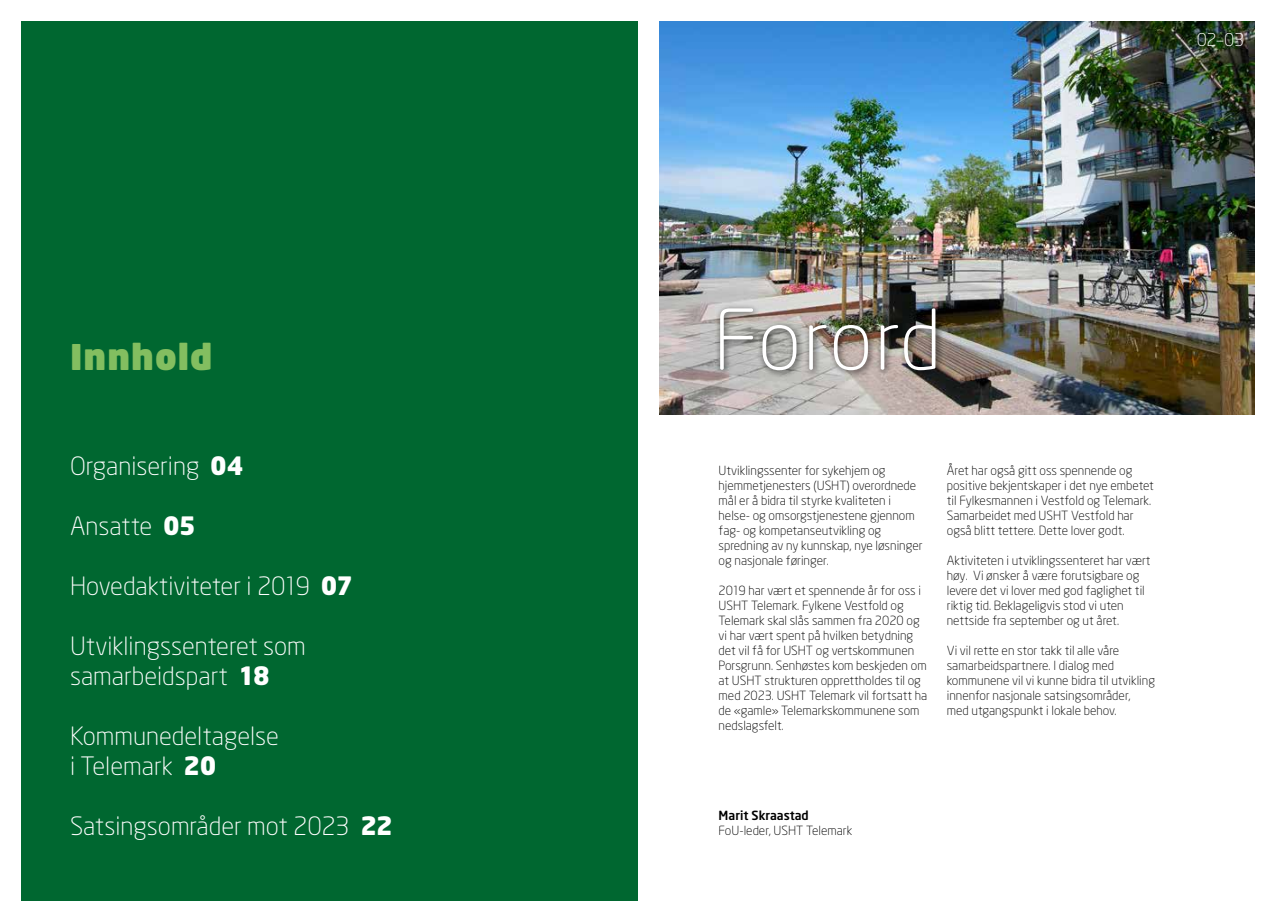
<style>
.page{position:relative;width:1276px;height:922px;background:#fff}
.page>*{position:absolute;margin:0;border:0;box-sizing:border-box;transform-origin:0 0}
.t1{font:300 82.5px "Neo Sans";letter-spacing:.02em;color:#fff}
.t2{font:900 35px "Neo Sans";letter-spacing:.03em;color:#83be60}
.t3{font:300 25px/30px "Neo Sans";color:#fff}
.t4{font:300 17.5px "Neo Sans";color:#fff}
.t5{font:300 12.5px/15px "Neo Sans";color:#000}
.t6{font:500 12.5px "Neo Sans";color:#000}
.s1{font-weight:900}
</style>
<div class="page">
<img style="left:659px;top:21px;width:595px;height:393px">
<div style="left:21px;top:21px;width:617px;height:879px;background:#006730"></div>
<div style="left:715px;top:303px;width:229px;height:76px;background:#000;opacity:.75"></div>
<h2 class="t2" style="left:70px;top:333px;width:144px">Innhold</h2>
<h3 class="t3" style="left:70px;top:450px;width:175px">Organisering <span class="s1">04</span></h3>
<h3 class="t3" style="left:70px;top:510px;width:127px">Ansatte <span class="s1">05</span></h3>
<h3 class="t3" style="left:70px;top:570px;width:285px">Hovedaktiviteter i 2019 <span class="s1">07</span></h3>
<h3 class="t3" style="left:70px;top:630px;width:237px">Utviklingssenteret som samarbeidspart <span class="s1">18</span></h3>
<h3 class="t3" style="left:70px;top:720px;width:211px">Kommunedeltagelse i Telemark <span class="s1">20</span></h3>
<h3 class="t3" style="left:70px;top:810px;width:324px">Satsingsområder mot 2023 <span class="s1">22</span></h3>
<h3 class="t4" style="left:1196px;top:29px;width:49px">02–03</h3>
<h1 class="t1" style="left:713px;top:290px;width:229px">Forord</h1>
<p class="t5" style="left:718px;top:462px;width:205px">Utviklingssenter for sykehjem og hjemmetjenesters (USHT) overordnede mål er å bidra til styrke kvaliteten i helse- og omsorgstjenestene gjennom fag- og kompetanseutvikling og spredning av ny kunnskap, nye løsninger og nasjonale føringer.</p>
<p class="t5" style="left:718px;top:582px;width:210px">2019 har vært et spennende år for oss i USHT Telemark. Fylkene Vestfold og Telemark skal slås sammen fra 2020 og vi har vært spent på hvilken betydning det vil få for USHT og vertskommunen Porsgrunn. Senhøstes kom beskjeden om at USHT strukturen opprettholdes til og med 2023. USHT Telemark vil fortsatt ha de «gamle» Telemarkskommunene som nedslagsfelt.</p>
<p class="t5" style="left:947px;top:462px;width:209px">Året har også gitt oss spennende og positive bekjentskaper i det nye embetet til Fylkesmannen i Vestfold og Telemark.<br>Samarbeidet med USHT Vestfold har også blitt tettere. Dette lover godt.</p>
<p class="t5" style="left:947px;top:552px;width:205px">Aktiviteten i utviklingssenteret har vært høy. Vi ønsker å være forutsigbare og levere det vi lover med god faglighet til riktig tid. Beklageligvis stod vi uten nettside fra september og ut året.</p>
<p class="t5" style="left:947px;top:642px;width:210px">Vi vil rette en stor takk til alle våre samarbeidspartnere. I dialog med kommunene vil vi kunne bidra til utvikling innenfor nasjonale satsingsområder, med utgangspunkt i lokale behov.</p>
<p class="t6" style="left:718px;top:807px;width:92px">Marit Skraastad</p>
<p class="t5" style="left:718px;top:822px;width:135px">FoU-leder, USHT Telemark</p>
</div>
